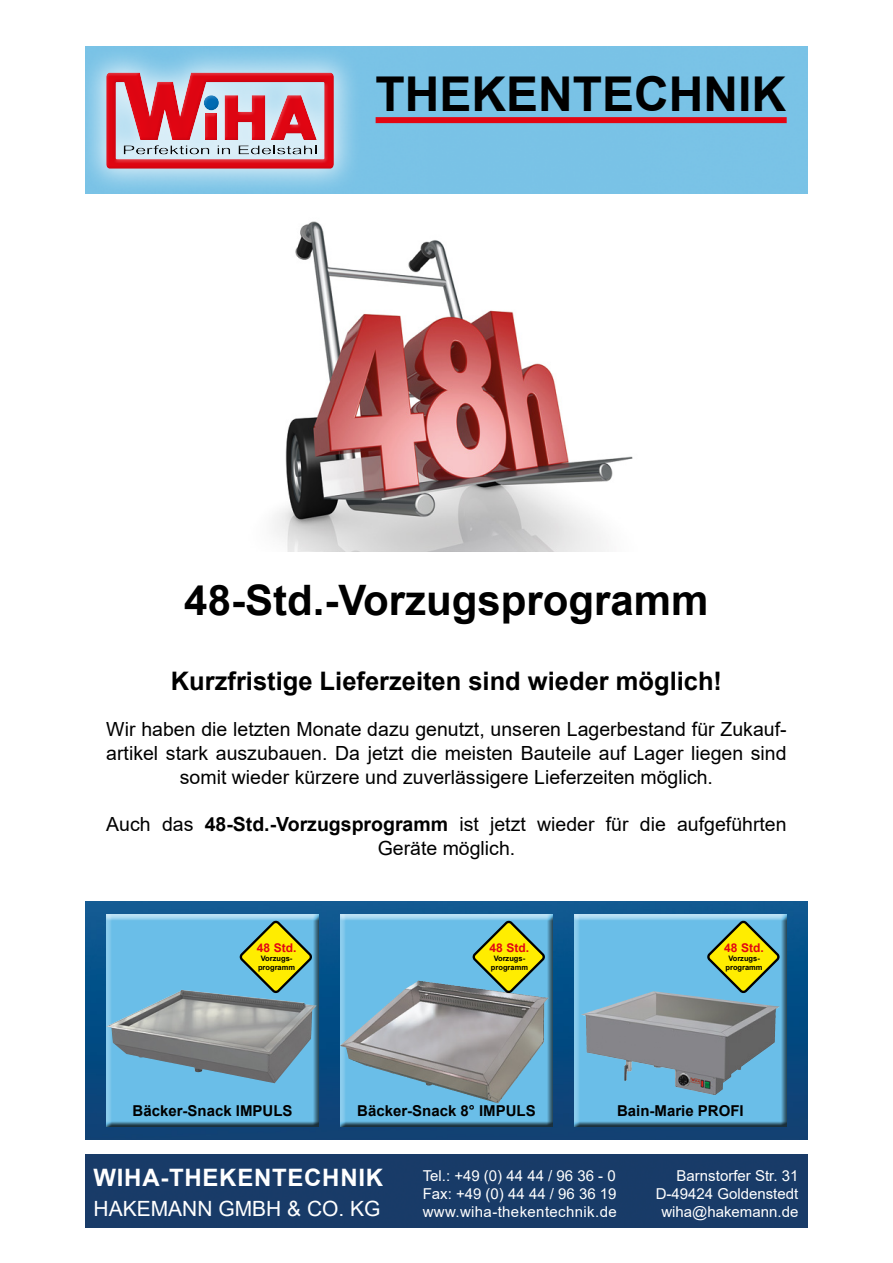
<style>
.page{position:relative;width:893px;height:1263px;background:#fff}
.page>*{position:absolute;margin:0;border:0;box-sizing:border-box;transform-origin:0 0}
.t1{font:700 48px "Arial";color:#000}
.t2{font:700 42px "Arial";color:#000}
.t3{font:700 25.5px "Arial";color:#000}
.t4{font:700 24px "Arial";letter-spacing:.03em;color:#fff}
.t5{font:21px "Arial";color:#fff}
.t6{font:19.5px/24px "Arial";color:#000;text-align:center}
.t7{font:15px/18px "Arial";color:#fff;text-align:justify}
.t8{font:700 15px "Arial";color:#000}
.t9{font:700 12px "Arial";color:#e30613}
.t10{font:700 7.5px/9px "Arial";color:#000;text-align:center}
.s1{font-weight:700}
</style>
<div class="page">
<div style="left:85px;top:1154px;width:723px;height:74px;background:#183b68"></div>
<img style="left:85px;top:901px;width:723px;height:239px">
<div style="left:339px;top:914px;width:216px;height:213px;background:#000;opacity:.75"></div>
<div style="left:105px;top:914px;width:216px;height:213px;background:#000;opacity:.75"></div>
<div style="left:573px;top:914px;width:216px;height:213px;background:#000;opacity:.75"></div>
<div style="left:376px;top:117px;width:411px;height:6px;background:#e30613"></div>
<div style="left:78px;top:45px;width:284px;height:152px;background:#fff;opacity:.75"></div>
<div style="left:106px;top:72px;width:228px;height:98px;background:#000;opacity:.46"></div>
<img style="left:273px;top:221px;width:360px;height:330px">
<img style="left:340px;top:981px;width:81px;height:100px">
<img style="left:581px;top:991px;width:111px;height:99px">
<img style="left:162px;top:990px;width:19px;height:10px">
<svg style="left:239px;top:918px;width:75px;height:77px;background:#a0c273"></svg>
<svg style="left:471px;top:918px;width:76px;height:77px;background:#a1c173"></svg>
<svg style="left:706px;top:918px;width:76px;height:77px;background:#a0c275"></svg>
<h1 class="t1" style="left:376px;top:60px;width:412px">THEKENTECHNIK</h1>
<h2 class="t2" style="left:184px;top:571px;width:526px">48-Std.-Vorzugsprogramm</h2>
<h3 class="t3" style="left:171px;top:663px;width:553px">Kurzfristige Lieferzeiten sind wieder möglich!</h3>
<p class="t6" style="left:106px;top:717px;width:682px">Wir haben die letzten Monate dazu genutzt, unseren Lagerbestand für Zukauf&shy;artikel stark auszubauen. Da jetzt die meisten Bauteile auf Lager liegen sind somit wieder kürzere und zuverlässigere Lieferzeiten möglich.</p>
<p class="t6" style="left:106px;top:812px;width:682px">Auch das <span class="s1">48-Std.-Vorzugsprogramm</span> ist jetzt wieder für die aufgeführten<br>Geräte möglich.</p>
<p class="t9" style="left:257px;top:939px;width:41px">48 Std.</p>
<p class="t10" style="left:258px;top:953px;width:39px">Vorzugs&shy;programm</p>
<p class="t9" style="left:490px;top:939px;width:41px">48 Std.</p>
<p class="t10" style="left:491px;top:953px;width:39px">Vorzugs&shy;programm</p>
<p class="t9" style="left:724px;top:939px;width:41px">48 Std.</p>
<p class="t10" style="left:725px;top:953px;width:39px">Vorzugs&shy;programm</p>
<p class="t8" style="left:133px;top:1100px;width:162px">Bäcker-Snack IMPULS</p>
<p class="t8" style="left:357px;top:1100px;width:180px">Bäcker-Snack 8° IMPULS</p>
<p class="t8" style="left:617px;top:1100px;width:128px">Bain-Marie PROFI</p>
<p class="t4" style="left:94px;top:1160px;width:291px">WIHA-THEKENTECHNIK</p>
<p class="t5" style="left:94px;top:1194px;width:289px">HAKEMANN GMBH &amp; CO. KG</p>
<p class="t7" style="left:423px;top:1167px;width:196px">Tel.: +49 (0) 44 44 / 96 36 - 0<br>Fax: +49 (0) 44 44 / 96 36 19 www.wiha-thekentechnik.de</p>
<p class="t7" style="left:656px;top:1166px;width:144px;text-align:right">Barnstorfer Str. 31<br>D-49424 Goldenstedt wiha@hakemann.de</p>
</div>
